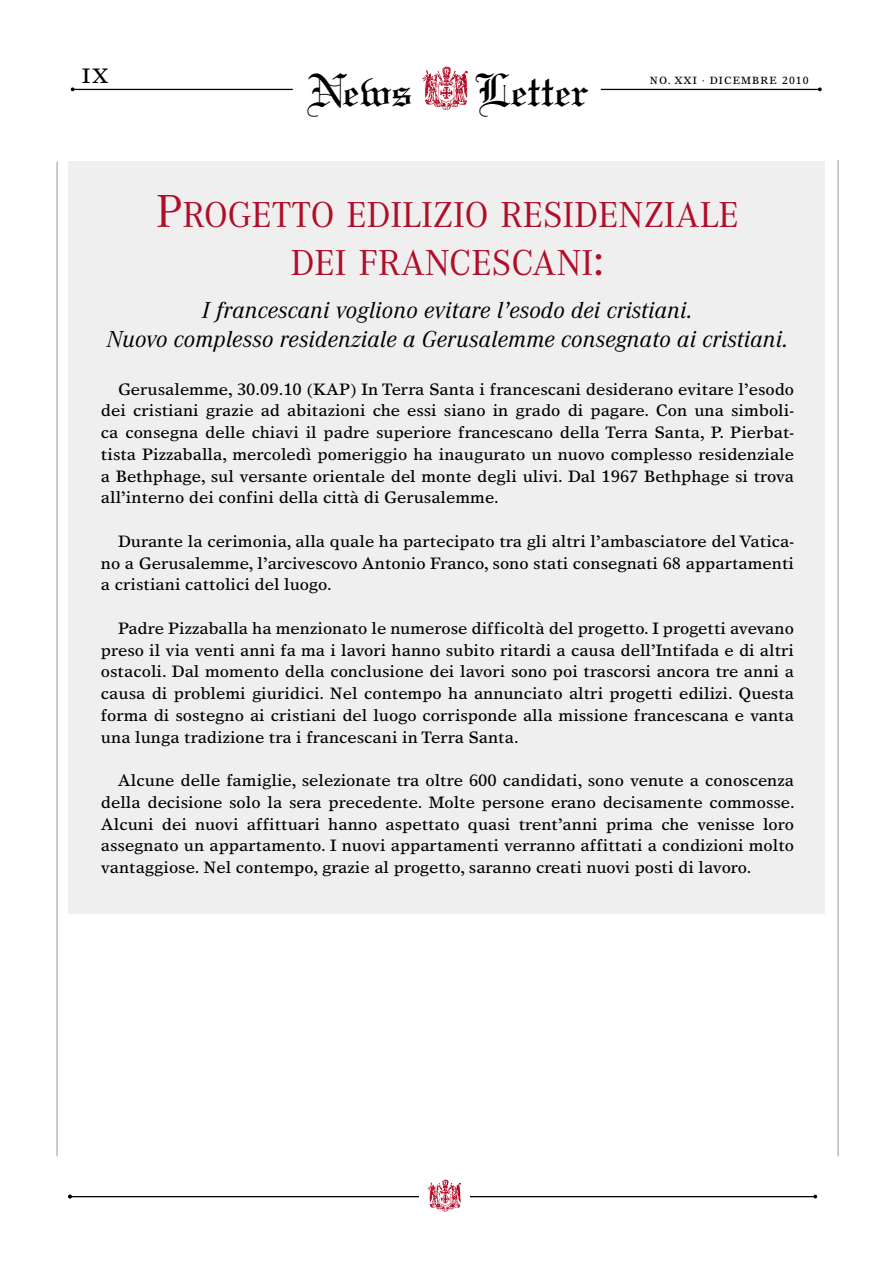
<style>
.page{position:relative;width:893px;height:1263px;background:#fff}
.page>*{position:absolute;margin:0;border:0;box-sizing:border-box;transform-origin:0 0}
.t1{font:49.35px "Linotext";color:#000}
.t2{font:37.5px/48px "Corporate A";color:#b10d28;text-align:center}
.t3{font:italic 24px/29.4px "Corporate A";letter-spacing:.01em;color:#000;text-align:center}
.t4{font:21px "Times Europa";color:#000}
.t5{font:16.5px/21.8px "Times Europa";color:#000;text-align:justify}
.t6{font:10.5px "Times Europa";letter-spacing:.1em;color:#000}
.s1{font-size:48px}
</style>
<div class="page">
<hr style="left:70px;top:1196px;width:746px;height:1px;background:#000">
<div style="left:419px;top:1184px;width:47px;height:19px;background:#fff"></div>
<div style="left:68px;top:162px;width:757px;height:752px;background:#efeff0"></div>
<div style="left:422px;top:1184px;width:47px;height:19px;background:#fff"></div>
<img style="left:427px;top:1179px;width:34px;height:33px">
<img style="left:422px;top:66px;width:46px;height:44px">
<hr style="left:74px;top:89px;width:219px;height:1px;background:#000">
<hr style="left:601px;top:89px;width:219px;height:1px;background:#000">
<svg style="left:71px;top:87px;width:4px;height:4px"></svg>
<svg style="left:818px;top:87px;width:4px;height:4px"></svg>
<hr style="left:838px;top:160px;width:1px;height:996px;background:#939598">
<hr style="left:57px;top:162px;width:1px;height:994px;background:#939598">
<p class="t4" style="left:82px;top:64px;width:28px">IX</p>
<h1 class="t1" style="left:307px;top:61px;width:107px">News</h1>
<h1 class="t1" style="left:475px;top:61px;width:116px">Letter</h1>
<p class="t6" style="left:650px;top:74px;width:160px">No. XXI · dicembre 2010</p>
<h2 class="t2" style="left:156px;top:191px;width:584px"><span class="s1">P</span>ROGETTO EDILIZIO RESIDENZIALE<br>DEI FRANCESCANI<span class="s1">:</span></h2>
<h3 class="t3" style="left:107px;top:296px;width:683px">I francescani vogliono evitare l’esodo dei cristiani.<br>Nuovo complesso residenziale a Gerusalemme consegnato ai cristiani.</h3>
<p class="t5" style="left:101px;top:378px;width:695px;text-indent:17px">Gerusalemme, 30.09.10 (KAP) In Terra Santa i francescani desiderano evitare l’esodo dei cristiani grazie ad abitazioni che essi siano in grado di pagare. Con una simboli&shy;ca consegna delle chiavi il padre superiore francescano della Terra Santa, P. Pierbat&shy;tista Pizzaballa, mercoledì pomeriggio ha inaugurato un nuovo complesso residenziale a Bethphage, sul versante orientale del monte degli ulivi. Dal 1967 Bethphage si trova all’interno dei confini della città di Gerusalemme.</p>
<p class="t5" style="left:101px;top:530px;width:695px;text-indent:17px">Durante la cerimonia, alla quale ha partecipato tra gli altri l’ambasciatore del Vatica&shy;no a Gerusalemme, l’arcivescovo Antonio Franco, sono stati consegnati 68 appartamenti a cristiani cattolici del luogo.</p>
<p class="t5" style="left:101px;top:617px;width:695px;text-indent:17px">Padre Pizzaballa ha menzionato le numerose difficoltà del progetto. I progetti avevano preso il via venti anni fa ma i lavori hanno subito ritardi a causa dell’Intifada e di altri ostacoli. Dal momento della conclusione dei lavori sono poi trascorsi ancora tre anni a causa di problemi giuridici. Nel contempo ha annunciato altri progetti edilizi. Questa forma di sostegno ai cristiani del luogo corrisponde alla missione francescana e vanta una lunga tradizione tra i francescani in Terra Santa.</p>
<p class="t5" style="left:101px;top:769px;width:695px;text-indent:17px">Alcune delle famiglie, selezionate tra oltre 600 candidati, sono venute a conoscenza della decisione solo la sera precedente. Molte persone erano decisamente commosse.<br>Alcuni dei nuovi affittuari hanno aspettato quasi trent’anni prima che venisse loro assegnato un appartamento. I nuovi appartamenti verranno affittati a condizioni molto vantaggiose. Nel contempo, grazie al progetto, saranno creati nuovi posti di lavoro.</p>
</div>
